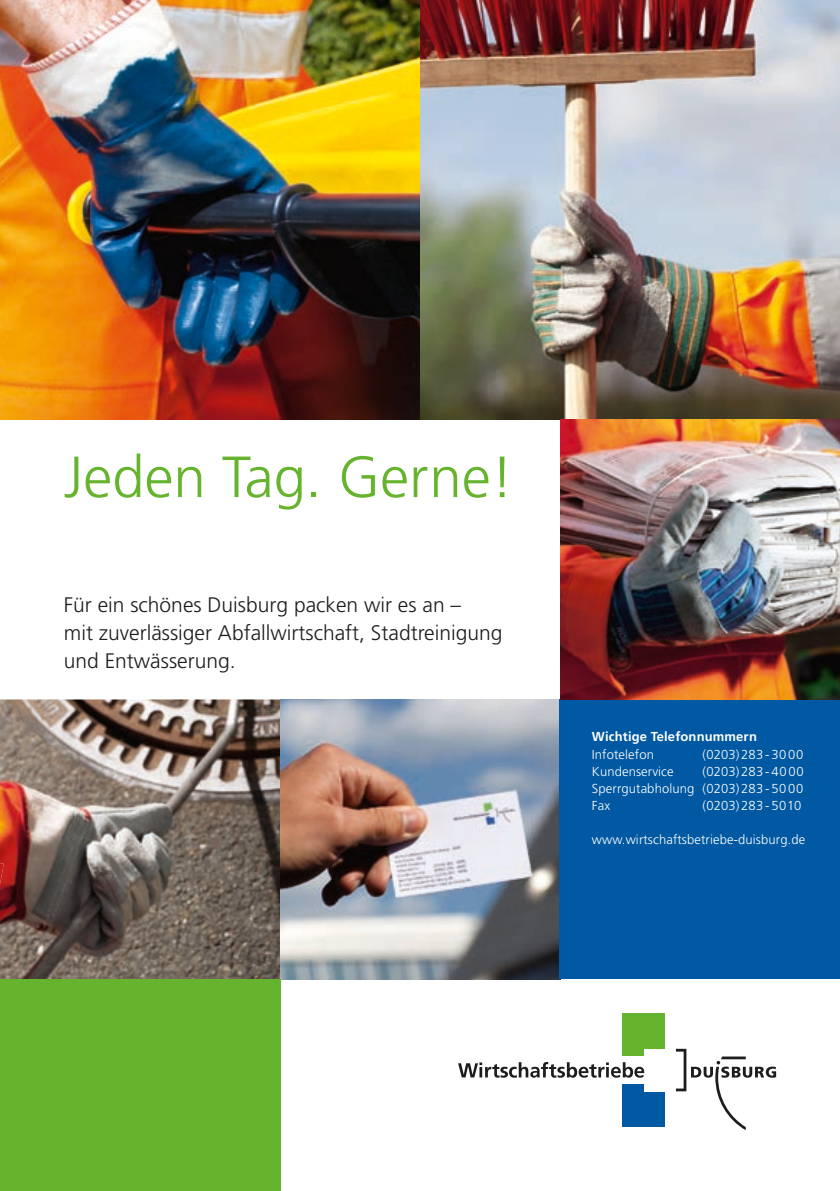
<style>
.page{position:relative;width:840px;height:1191px;background:#fff}
.page>*{position:absolute;margin:0;border:0;box-sizing:border-box;transform-origin:0 0}
.t1{font:300 58px "Frutiger";color:#66b32e}
.t2{font:300 21px/28px "Frutiger";color:#1d1d1b}
.t3{font:300 13px/17px "Frutiger";letter-spacing:.01em;color:#fff;text-align:justify}
.t4{font:700 13px "Frutiger";letter-spacing:.01em;color:#fff}
</style>
<div class="page">
<img style="left:0;top:699px;width:559px;height:280px">
<div style="left:0;top:979px;width:280px;height:212px;background:#66b32e"></div>
<div style="left:559px;top:699px;width:280px;height:280px;background:#0059a2"></div>
<img style="left:0;top:0;width:839px;height:420px">
<img style="left:560px;top:420px;width:279px;height:279px">
<div style="left:622px;top:1013px;width:42px;height:42px;background:#66b32e"></div>
<div style="left:622px;top:1084px;width:42px;height:43px;background:#0059a2"></div>
<div style="left:643px;top:1048px;width:43px;height:43px;background:#fff"></div>
<svg style="left:675px;top:1048px;width:100px;height:82px"></svg>
<svg style="left:458px;top:1062px;width:186px;height:15px"></svg>
<img style="left:0;top:863px;width:4px;height:21px">
<h1 class="t1" style="left:64px;top:444px;width:451px">Jeden Tag. Gerne!</h1>
<h2 class="t2" style="left:64px;top:590px;width:440px">Für ein schönes Duisburg packen wir es an –<br>mit zuverlässiger Abfallwirtschaft, Stadtreinigung und Entwässerung.</h2>
<p class="t4" style="left:591px;top:729px;width:166px">Wichtige Telefonnummern</p>
<p class="t3" style="left:591px;top:745px;width:63px">Infotelefon</p>
<p class="t3" style="left:702px;top:745px;width:102px">(0203) 283 - 30 00</p>
<p class="t3" style="left:591px;top:762px;width:83px">Kundenservice</p>
<p class="t3" style="left:591px;top:762px;width:213px;text-indent:111px">(0203) 283 - 40 00<br>Sperrgutabholung (0203) 283 - 50 00<br>Fax</p>
<p class="t3" style="left:702px;top:796px;width:100px">(0203) 283 - 5010</p>
<p class="t3" style="left:591px;top:830px;width:215px">www.wirtschaftsbetriebe-duisburg.de</p>
</div>
